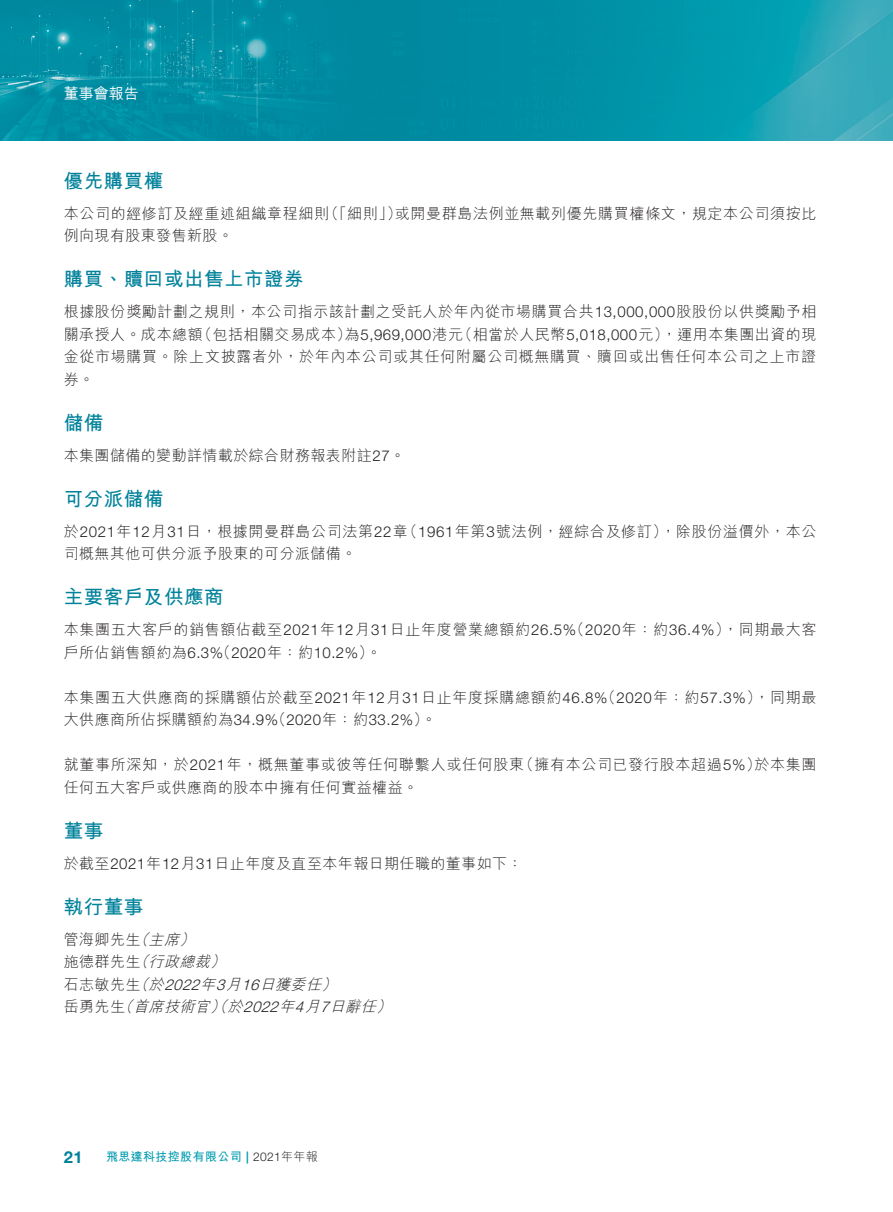
<style>
.page{position:relative;width:893px;height:1212px;background:#fff}
.page>*{position:absolute;margin:0;border:0;box-sizing:border-box;transform-origin:0 0}
.t1{font:700 19.5px "M Hei HK";letter-spacing:.03em;color:#00829b}
.t2{font:700 16.5px "Helvetica Neue LT Std";color:#00829b}
.t3{font:300 15px/22.5px "M Hei HK";letter-spacing:.04em;color:#231f20}
.t4{font:italic 300 15px "M Hei HK";color:#231f20}
.t5{font:300 15px "Helvetica Neue LT Std";letter-spacing:.03em;color:#231f20}
.t6{font:italic 300 15px "Helvetica Neue LT Std";color:#231f20}
.t7{font:500 15px "M Hei HK";color:#fff}
.t8{font:700 12px "M Hei HK";letter-spacing:.03em;color:#009baf}
.s1{font-family:"Helvetica Neue LT Std"}
.s2{font-family:"M Hei HK"}
.s3{font-family:"Helvetica Neue LT Std";font-weight:300;color:#231f20}
.s4{font-weight:300;color:#231f20}
</style>
<div class="page">
<img style="left:0;top:0;width:893px;height:140px">
<p class="t7" style="left:64px;top:83px;width:76px">董事會報告</p>
<h1 class="t1" style="left:64px;top:166px;width:101px">優先購買權</h1>
<p class="t3" style="left:324px;top:202px;width:80px">（「細則」）</p>
<p class="t3" style="left:395px;top:202px;width:423px">或開曼群島法例並無載列優先購買權條文，規定本公司須按比</p>
<p class="t3" style="left:64px;top:202px;width:267px">本公司的經修訂及經重述組織章程細則例向現有股東發售新股。</p>
<h1 class="t1" style="left:64px;top:265px;width:242px">購買、贖回或出售上市證券</h1>
<p class="t3" style="left:64px;top:300px;width:754px;text-align:right">根據股份獎勵計劃之規則，本公司指示該計劃之受託人於年內從市場購買合共<span class="s1">13,000,000</span>股股份以供獎勵予相（相當於人民幣<span class="s1">5,018,000</span>元，）運用本集團出資的現</p>
<p class="t3" style="left:197px;top:323px;width:267px">（包括相關交易成本為） <span class="s1">5,969,000</span>港元</p>
<p class="t3" style="left:64px;top:323px;width:754px">關承授人。成本總額<br>金從市場購買。除上文披露者外，於年內本公司或其任何附屬公司概無購買、贖回或出售任何本公司之上市證券。</p>
<h1 class="t1" style="left:64px;top:408px;width:41px">儲備</h1>
<p class="t3" style="left:64px;top:444px;width:343px">本集團儲備的變動詳情載於綜合財務報表附註<span class="s1">27</span>。</p>
<h1 class="t1" style="left:64px;top:484px;width:101px">可分派儲備</h1>
<p class="t3" style="left:402px;top:520px;width:415px">（<span class="s1">1961</span>年第<span class="s1">3</span>號法例，經綜合及修訂，）除股份溢價外，本公</p>
<p class="t3" style="left:64px;top:520px;width:346px">於<span class="s1">2021</span>年<span class="s1">12</span>月<span class="s1">31</span>日，根據開曼群島公司法第<span class="s1">22</span>章司概無其他可供分派予股東的可分派儲備。</p>
<h1 class="t1" style="left:64px;top:583px;width:161px">主要客戶及供應商</h1>
<p class="t3" style="left:569px;top:618px;width:249px">（<span class="s1">2020</span>年：約<span class="s1">36.4%</span> ，）同期最大客</p>
<p class="t3" style="left:64px;top:618px;width:514px">本集團五大客戶的銷售額佔截至<span class="s1">2021</span>年<span class="s1">12</span>月<span class="s1">31</span>日止年度營業總額約<span class="s1">26.5%</span></p>
<p class="t5" style="left:216px;top:643px;width:167px"><span class="s2">（</span>2020<span class="s2">年：約</span>10.2% <span class="s2">。(</span></p>
<p class="t3" style="left:64px;top:641px;width:161px">戶所佔銷售額約為<span class="s1">6.3%</span></p>
<p class="t3" style="left:601px;top:686px;width:217px">（<span class="s1">2020</span>年：約<span class="s1">57.3%</span> ，）同期最</p>
<p class="t3" style="left:64px;top:686px;width:545px">本集團五大供應商的採購額佔於截至<span class="s1">2021</span>年<span class="s1">12</span>月<span class="s1">31</span>日止年度採購總額約<span class="s1">46.8%</span></p>
<p class="t5" style="left:271px;top:711px;width:167px"><span class="s2">（</span>2020<span class="s2">年：約</span>33.2% <span class="s2">。(</span></p>
<p class="t3" style="left:64px;top:708px;width:216px">大供應商所佔採購額約為<span class="s1">34.9%</span></p>
<p class="t3" style="left:519px;top:753px;width:244px">（擁有本公司已發行股本超過<span class="s1">5%</span>）</p>
<p class="t3" style="left:64px;top:753px;width:462px">就董事所深知，於<span class="s1">2021</span>年，概無董事或彼等任何聯繫人或任何股東任何五大客戶或供應商的股本中擁有任何實益權益。</p>
<h1 class="t1" style="left:64px;top:816px;width:41px">董事</h1>
<p class="t3" style="left:64px;top:852px;width:460px">於截至<span class="s1">2021</span>年<span class="s1">12</span>月<span class="s1">31</span>日止年度及直至本年報日期任職的董事如下：</p>
<h1 class="t1" style="left:64px;top:892px;width:81px">執行董事</h1>
<p class="t4" style="left:179px;top:931px;width:20px">(</p>
<p class="t3" style="left:754px;top:753px;width:64px">於本集團</p>
<p class="t3" style="left:64px;top:928px;width:78px">管海卿先生</p>
<p class="t4" style="left:133px;top:931px;width:20px">（</p>
<p class="t4" style="left:149px;top:931px;width:36px">主席</p>
<p class="t4" style="left:133px;top:954px;width:20px">（</p>
<p class="t4" style="left:210px;top:954px;width:20px">(</p>
<p class="t4" style="left:149px;top:954px;width:67px">行政總裁</p>
<p class="t3" style="left:64px;top:950px;width:78px">施德群先生</p>
<p class="t4" style="left:133px;top:976px;width:20px">（</p>
<p class="t4" style="left:321px;top:976px;width:20px">(</p>
<p class="t4" style="left:260px;top:976px;width:67px">日獲委任</p>
<p class="t4" style="left:200px;top:976px;width:46px">年月</p>
<p class="t3" style="left:64px;top:973px;width:78px">石志敏先生</p>
<p class="t4" style="left:149px;top:976px;width:20px">於</p>
<p class="t6" style="left:164px;top:975px;width:41px">2022</p>
<p class="t6" style="left:216px;top:975px;width:15px">3</p>
<p class="t6" style="left:241px;top:975px;width:23px">16</p>
<p class="t4" style="left:133px;top:999px;width:82px">首席技術官</p>
<p class="t4" style="left:118px;top:999px;width:20px">（</p>
<p class="t4" style="left:210px;top:999px;width:22px">）（</p>
<p class="t4" style="left:376px;top:999px;width:20px">(</p>
<p class="t4" style="left:279px;top:999px;width:102px">年月日辭任</p>
<p class="t3" style="left:64px;top:995px;width:63px">岳勇先生</p>
<p class="t4" style="left:227px;top:999px;width:20px">於</p>
<p class="t6" style="left:243px;top:998px;width:41px">2022</p>
<p class="t6" style="left:295px;top:998px;width:15px">4</p>
<p class="t6" style="left:320px;top:998px;width:15px">7</p>
<p class="t2" style="left:64px;top:1147px;width:20px">21</p>
<p class="t8" style="left:106px;top:1148px;width:213px">飛思達科技控股有限公司 <span class="s1">|</span> <span class="s3">2021</span><span class="s4">年年報</span></p>
</div>
